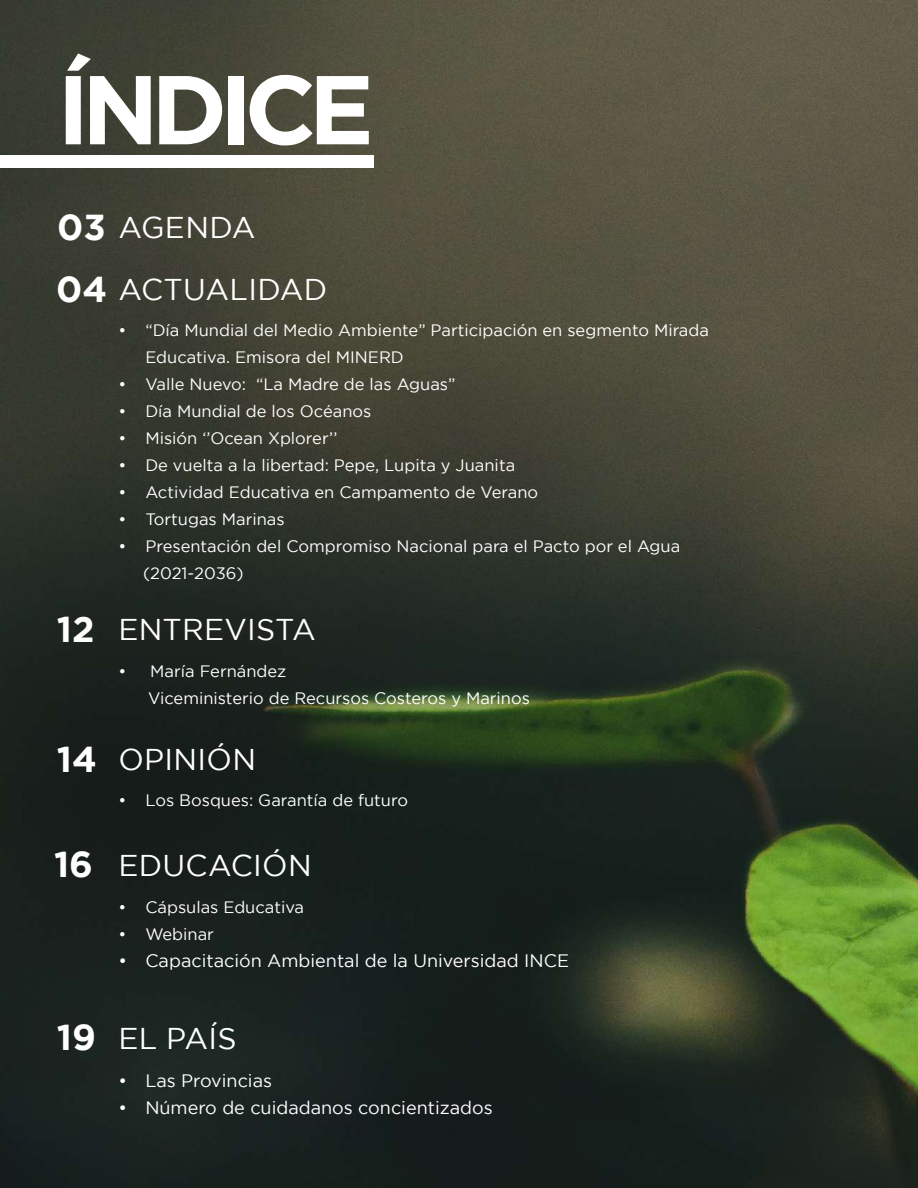
<style>
.page{position:relative;width:918px;height:1188px;background:#fff}
.page>*{position:absolute;margin:0;border:0;box-sizing:border-box;transform-origin:0 0}
.t1{font:700 97.5px "Gotham";letter-spacing:-.08em;color:#fff}
.t2{font:700 36px/62.2px "Gotham";color:#fff}
.t3{font:30px "Gotham";letter-spacing:.01em;color:#fff}
.t4{font:18px "Gotham";color:#fff}
.t5{font:16.5px/27px "Gotham";color:#fff}
</style>
<div class="page">
<img style="left:0;top:0;width:918px;height:1188px">
<div style="left:0;top:155px;width:374px;height:13px;background:#fff"></div>
<h1 class="t1" style="left:57px;top:53px;width:319px">ÍNDICE</h1>
<h2 class="t2" style="left:56px;top:195px;width:53px">03<br>04</h2>
<h3 class="t3" style="left:118px;top:210px;width:139px">AGENDA</h3>
<h3 class="t3" style="left:118px;top:273px;width:211px">ACTUALIDAD</h3>
<p class="t5" style="left:145px;top:317px;width:565px;text-indent:-27px">• “Día Mundial del Medio Ambiente” Participación en segmento Mirada<br>Educativa. Emisora del MINERD</p>
<p class="t5" style="left:118px;top:371px;width:339px">• Valle Nuevo: “La Madre de las Aguas”</p>
<p class="t5" style="left:118px;top:398px;width:255px">• Día Mundial de los Océanos</p>
<p class="t5" style="left:118px;top:425px;width:221px">• Misión ‘’Ocean Xplorer’’</p>
<p class="t5" style="left:118px;top:452px;width:398px">• De vuelta a la libertad: Pepe, Lupita y Juanita</p>
<p class="t5" style="left:118px;top:479px;width:421px">• Actividad Educativa en Campamento de Verano</p>
<p class="t5" style="left:118px;top:506px;width:168px">• Tortugas Marinas</p>
<p class="t5" style="left:143px;top:533px;width:539px;text-indent:-25px">• Presentación del Compromiso Nacional para el Pacto por el Agua (2021-2036)</p>
<h2 class="t2" style="left:57px;top:598px;width:39px">12</h2>
<h3 class="t3" style="left:118px;top:613px;width:199px">ENTREVISTA</h3>
<p class="t5" style="left:148px;top:657px;width:383px;text-indent:-30px">• María Fernández<br>Viceministerio de Recursos Costeros y Marinos</p>
<h2 class="t2" style="left:57px;top:727px;width:41px">14</h2>
<h3 class="t3" style="left:118px;top:742px;width:139px">OPINIÓN</h3>
<p class="t5" style="left:118px;top:786px;width:291px">• Los Bosques: Garantía de futuro</p>
<h2 class="t2" style="left:54px;top:832px;width:41px">16</h2>
<h3 class="t3" style="left:118px;top:849px;width:195px">EDUCACIÓN</h3>
<p class="t5" style="left:118px;top:893px;width:187px">• Cápsulas Educativa</p>
<p class="t5" style="left:118px;top:920px;width:97px">• Webinar</p>
<p class="t4" style="left:118px;top:951px;width:452px">• Capacitación Ambiental de la Universidad INCE</p>
<h2 class="t2" style="left:57px;top:1005px;width:41px">19</h2>
<h3 class="t3" style="left:118px;top:1021px;width:120px">EL PAÍS</h3>
<p class="t4" style="left:118px;top:1070px;width:155px">• Las Provincias</p>
<p class="t4" style="left:118px;top:1097px;width:376px">• Número de cuidadanos concientizados</p>
</div>
